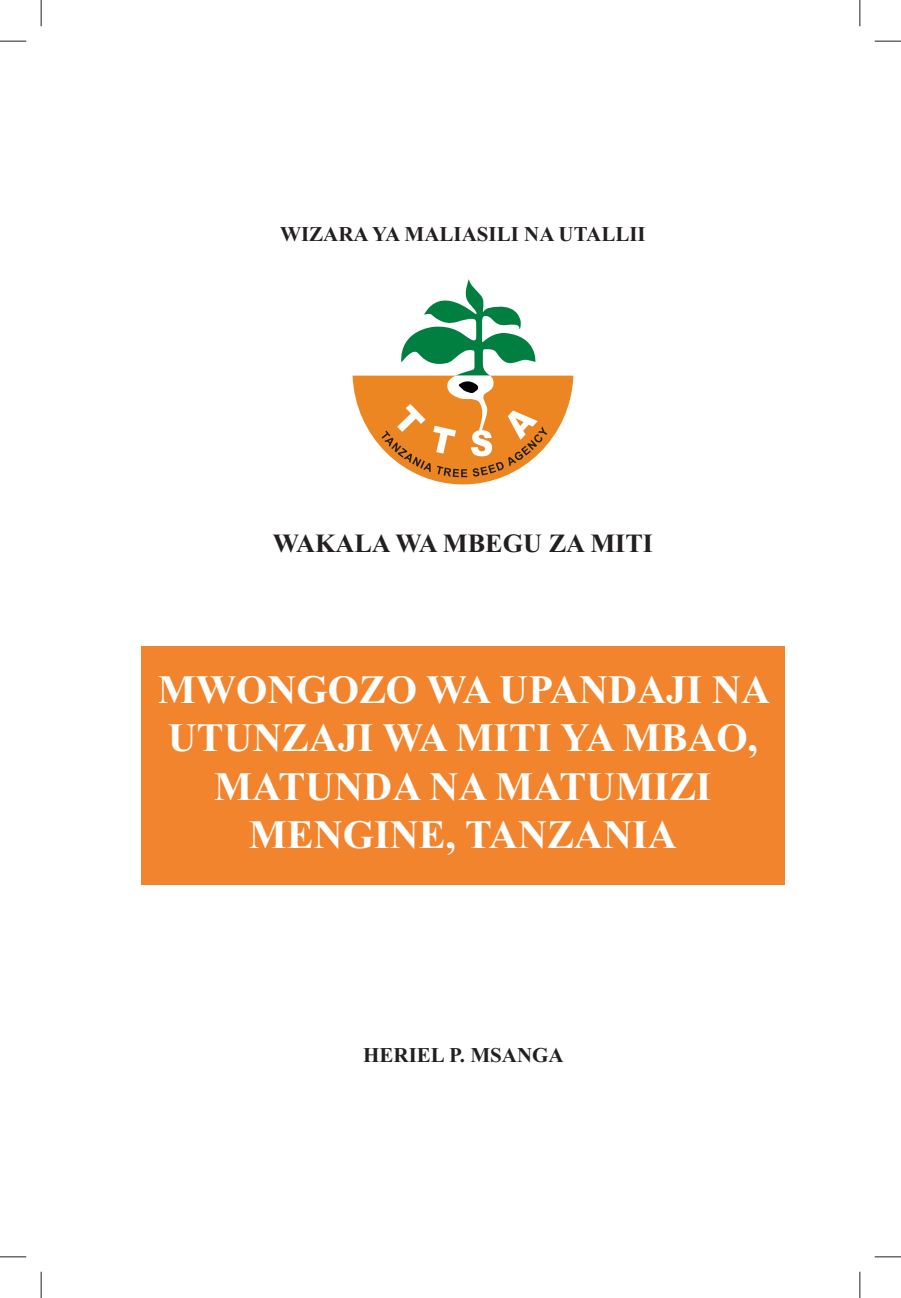
<style>
.page{position:relative;width:901px;height:1298px;background:#fff}
.page>*{position:absolute;margin:0;border:0;box-sizing:border-box;transform-origin:0 0}
.t1{font:700 40.25px/48.3px "Times New Roman";color:#fff;text-align:center}
.t2{font:700 26.25px "Times New Roman";color:#231f20}
.t3{font:700 21px "Times New Roman";color:#231f20}
</style>
<div class="page">
<div style="left:141px;top:646px;width:643px;height:238px;background:#f2842d"></div>
<svg style="left:352px;top:279px;width:221px;height:205px"></svg>
<svg style="left:0;top:41px;width:26px;height:1px"></svg>
<svg style="left:875px;top:41px;width:26px;height:1px"></svg>
<svg style="left:0;top:1256px;width:26px;height:1px"></svg>
<svg style="left:875px;top:1256px;width:26px;height:1px"></svg>
<svg style="left:41px;top:0;width:1px;height:26px"></svg>
<svg style="left:41px;top:1271px;width:1px;height:27px"></svg>
<svg style="left:859px;top:0;width:1px;height:26px"></svg>
<svg style="left:859px;top:1271px;width:1px;height:27px"></svg>
<p class="t3" style="left:280px;top:227px;width:367px">WIZARA YA MALIASILI NA UTALLII</p>
<p class="t2" style="left:273px;top:534px;width:382px">WAKALA WA MBEGU ZA MITI</p>
<p class="t1" style="left:158px;top:670px;width:614px">MWONGOZO WA UPANDAJI NA<br>UTUNZAJI WA MITI YA MBAO,<br>MATUNDA NA MATUMIZI<br>MENGINE, TANZANIA</p>
<p class="t3" style="left:363px;top:1047px;width:202px">HERIEL P. MSANGA</p>
</div>
